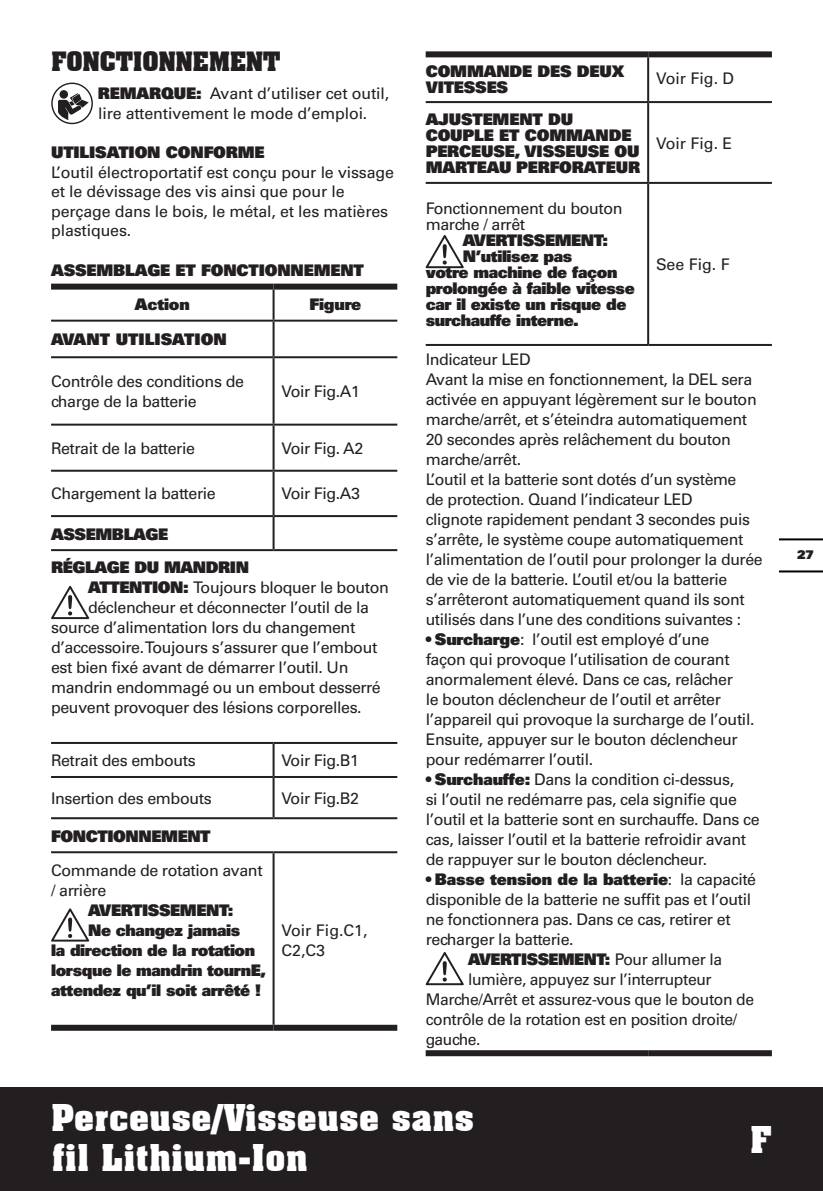
<style>
.page{position:relative;width:823px;height:1191px;background:#fff}
.page>*{position:absolute;margin:0;border:0;box-sizing:border-box;transform-origin:0 0}
.t1{font:700 36px/40px "Aachen BT";color:#fff}
.t2{font:700 26px "Aachen BT";letter-spacing:-.02em;color:#231f20}
.t3{font:16px/20px "Univers";letter-spacing:-.025em;color:#231f20}
.t4{font:900 16px/16px "Univers";letter-spacing:-.025em;color:#231f20}
.t5{font:900 16px "Univers";color:#231f20}
.t6{font:16px/20px "Univers";color:#231f20}
.t7{font:900 12px "Univers";color:#231f20}
.s1{font-weight:900}
.s2{font-weight:400}
</style>
<div class="page">
<div style="left:0;top:1087px;width:822px;height:104px;background:#231f20"></div>
<hr style="left:779px;top:570px;width:43px;height:2px;background:#000">
<hr style="left:779px;top:538px;width:43px;height:2px;background:#000">
<svg style="left:52px;top:83px;width:40px;height:40px"></svg>
<div style="left:51px;top:83px;width:42px;height:41px;border:1px solid #231f20;border-radius:50%"></div>
<div style="left:59px;top:90px;width:9px;height:9px;background:#231f20;border-radius:50%"></div>
<svg style="left:58px;top:93px;width:31px;height:27px"></svg>
<hr style="left:272px;top:853px;width:2px;height:171px;background:#231f20">
<hr style="left:272px;top:290px;width:2px;height:30px;background:#231f20">
<hr style="left:51px;top:320px;width:222px;height:2px;background:#231f20">
<hr style="left:273px;top:320px;width:124px;height:2px;background:#231f20">
<hr style="left:272px;top:322px;width:2px;height:34px;background:#231f20">
<hr style="left:51px;top:356px;width:222px;height:2px;background:#231f20">
<hr style="left:273px;top:356px;width:124px;height:2px;background:#231f20">
<hr style="left:272px;top:358px;width:2px;height:65px;background:#231f20">
<hr style="left:51px;top:423px;width:222px;height:2px;background:#231f20">
<hr style="left:273px;top:423px;width:124px;height:2px;background:#231f20">
<hr style="left:272px;top:425px;width:2px;height:45px;background:#231f20">
<hr style="left:51px;top:470px;width:222px;height:2px;background:#231f20">
<hr style="left:273px;top:470px;width:124px;height:2px;background:#231f20">
<hr style="left:272px;top:472px;width:2px;height:43px;background:#231f20">
<hr style="left:51px;top:515px;width:222px;height:2px;background:#231f20">
<hr style="left:273px;top:515px;width:124px;height:2px;background:#231f20">
<hr style="left:272px;top:517px;width:2px;height:32px;background:#231f20">
<hr style="left:51px;top:549px;width:222px;height:2px;background:#231f20">
<hr style="left:273px;top:549px;width:124px;height:2px;background:#231f20">
<hr style="left:51px;top:742px;width:222px;height:2px;background:#231f20">
<hr style="left:273px;top:742px;width:124px;height:2px;background:#231f20">
<hr style="left:272px;top:744px;width:2px;height:32px;background:#231f20">
<hr style="left:51px;top:776px;width:222px;height:2px;background:#231f20">
<hr style="left:273px;top:776px;width:124px;height:2px;background:#231f20">
<hr style="left:272px;top:778px;width:2px;height:39px;background:#231f20">
<hr style="left:51px;top:817px;width:222px;height:2px;background:#231f20">
<hr style="left:273px;top:817px;width:124px;height:2px;background:#231f20">
<div style="left:51px;top:284px;width:222px;height:6px;background:#231f20"></div>
<div style="left:273px;top:284px;width:124px;height:6px;background:#231f20"></div>
<hr style="left:51px;top:851px;width:222px;height:2px;background:#231f20">
<hr style="left:273px;top:851px;width:124px;height:2px;background:#231f20">
<div style="left:51px;top:1024px;width:222px;height:6px;background:#231f20"></div>
<div style="left:273px;top:1024px;width:124px;height:6px;background:#231f20"></div>
<svg style="left:51px;top:586px;width:38px;height:33px"></svg>
<svg style="left:51px;top:908px;width:38px;height:33px"></svg>
<hr style="left:646px;top:57px;width:2px;height:44px;background:#231f20">
<hr style="left:646px;top:103px;width:2px;height:79px;background:#231f20">
<hr style="left:646px;top:184px;width:2px;height:160px;background:#231f20">
<div style="left:425px;top:1050px;width:222px;height:6px;background:#231f20"></div>
<div style="left:647px;top:1050px;width:124px;height:6px;background:#231f20"></div>
<div style="left:425px;top:51px;width:222px;height:6px;background:#231f20"></div>
<div style="left:647px;top:51px;width:124px;height:6px;background:#231f20"></div>
<hr style="left:425px;top:101px;width:222px;height:2px;background:#231f20">
<hr style="left:647px;top:101px;width:124px;height:2px;background:#231f20">
<hr style="left:425px;top:182px;width:222px;height:2px;background:#231f20">
<hr style="left:647px;top:182px;width:124px;height:2px;background:#231f20">
<hr style="left:425px;top:344px;width:222px;height:2px;background:#231f20">
<hr style="left:647px;top:344px;width:124px;height:2px;background:#231f20">
<svg style="left:425px;top:235px;width:38px;height:33px"></svg>
<svg style="left:425px;top:952px;width:38px;height:33px"></svg>
<h2 class="t2" style="left:51px;top:45px;width:231px">FONCTIONNEMENT</h2>
<p class="t3" style="left:98px;top:84px;width:293px"><span class="s1">REMARQUE:</span> Avant d’utiliser cet outil, lire attentivement le mode d’emploi.</p>
<p class="t4" style="left:51px;top:144px;width:215px">UTILISATION CONFORME</p>
<p class="t3" style="left:51px;top:162px;width:344px">L’outil électroportatif est conçu pour le vissage et le dévissage des vis ainsi que pour le perçage dans le bois, le métal, et les matières plastiques.</p>
<p class="t4" style="left:135px;top:252px;width:230px;line-height:34.4px;text-indent:-84px">ASSEMBLAGE ET FONCTIONNEMENT<br>Action</p>
<p class="t4" style="left:309px;top:296px;width:53px">Figure</p>
<p class="t5" style="left:51px;top:329px;width:177px">AVANT UTILISATION</p>
<p class="t3" style="left:51px;top:371px;width:194px">Contrôle des conditions de charge de la batterie</p>
<p class="t3" style="left:281px;top:381px;width:80px">Voir Fig.A1</p>
<p class="t3" style="left:51px;top:438px;width:145px">Retrait de la batterie</p>
<p class="t3" style="left:281px;top:438px;width:83px">Voir Fig. A2</p>
<p class="t3" style="left:51px;top:484px;width:166px">Chargement la batterie</p>
<p class="t3" style="left:281px;top:484px;width:80px">Voir Fig.A3</p>
<p class="t4" style="left:51px;top:516px;width:199px;line-height:33.4px">ASSEMBLAGE<br>RÉGLAGE DU MANDRIN</p>
<p class="t3" style="left:88px;top:577px;width:302px"><span class="s1">ATTENTION:</span> Toujours bloquer le bouton</p>
<p class="t3" style="left:88px;top:597px;width:282px">déclencheur et déconnecter l’outil de la</p>
<p class="t3" style="left:51px;top:617px;width:305px">source d’alimentation lors du changement</p>
<p class="t3" style="left:51px;top:637px;width:327px">d’accessoire. Toujours s’assurer que l’embout</p>
<p class="t3" style="left:51px;top:657px;width:299px">est bien fixé avant de démarrer l’outil. Un</p>
<p class="t3" style="left:51px;top:677px;width:331px">mandrin endommagé ou un embout desserré</p>
<p class="t3" style="left:51px;top:697px;width:312px">peuvent provoquer des lésions corporelles.</p>
<p class="t3" style="left:51px;top:750px;width:146px">Retrait des embouts</p>
<p class="t3" style="left:281px;top:750px;width:79px">Voir Fig.B1</p>
<p class="t3" style="left:51px;top:788px;width:162px">Insertion des embouts</p>
<p class="t3" style="left:281px;top:788px;width:79px">Voir Fig.B2</p>
<p class="t4" style="left:51px;top:827px;width:161px">FONCTIONNEMENT</p>
<p class="t3" style="left:51px;top:860px;width:213px">Commande de rotation avant / arrière</p>
<p class="t4" style="left:88px;top:901px;width:147px">AVERTISSEMENT:</p>
<p class="t4" style="left:88px;top:921px;width:153px">Ne changez jamais</p>
<p class="t4" style="left:51px;top:941px;width:206px">la direction de la rotation</p>
<p class="t4" style="left:51px;top:961px;width:216px">lorsque le mandrin tournE,</p>
<p class="t4" style="left:51px;top:981px;width:211px">attendez qu’il soit arrêté !</p>
<p class="t6" style="left:281px;top:920px;width:87px">Voir Fig.C1,<br>C2,C3</p>
<p class="t4" style="left:425px;top:62px;width:200px">COMMANDE DES DEUX<br>VITESSES</p>
<p class="t3" style="left:655px;top:69px;width:79px">Voir Fig. D</p>
<p class="t4" style="left:425px;top:111px;width:216px">AJUSTEMENT DU<br>COUPLE ET COMMANDE<br>PERCEUSE, VISSEUSE OU<br>MARTEAU PERFORATEUR</p>
<p class="t3" style="left:655px;top:133px;width:78px">Voir Fig. E</p>
<p class="t3" style="left:425px;top:200px;width:198px;line-height:16px">Fonctionnement du bouton marche / arrêt</p>
<p class="t4" style="left:462px;top:232px;width:147px">AVERTISSEMENT:</p>
<p class="t4" style="left:462px;top:248px;width:111px">N’utilisez pas</p>
<p class="t4" style="left:425px;top:264px;width:193px">votre machine de façon</p>
<p class="t4" style="left:425px;top:280px;width:210px">prolongée à faible vitesse</p>
<p class="t4" style="left:425px;top:296px;width:202px">car il existe un risque de</p>
<p class="t4" style="left:425px;top:312px;width:154px">surchauffe interne.</p>
<p class="t3" style="left:655px;top:254px;width:75px">See Fig. F</p>
<p class="t3" style="left:425px;top:349px;width:338px">Indicateur LED<br>Avant la mise en fonctionnement, la DEL sera activée en appuyant légèrement sur le bouton marche/arrêt, et s’éteindra automatiquement 20 secondes après relâchement du bouton marche/arrêt.<br>L’outil et la batterie sont dotés d’un système<br>de protection. Quand l’indicateur LED<br>clignote rapidement pendant 3 secondes puis s’arrête, le système coupe automatiquement l’alimentation de l’outil pour prolonger la durée de vie de la batterie. L’outil et/ou la batterie s’arrêteront automatiquement quand ils sont utilisés dans l’une des conditions suivantes :</p>
<p class="t3" style="left:425px;top:629px;width:330px">• <span class="s1">Surcharge</span>: l’outil est employé d’une<br>façon qui provoque l’utilisation de courant anormalement élevé. Dans ce cas, relâcher<br>le bouton déclencheur de l’outil et arrêter l’appareil qui provoque la surcharge de l’outil.<br>Ensuite, appuyer sur le bouton déclencheur pour redémarrer l’outil.</p>
<p class="t3" style="left:425px;top:769px;width:335px">• <span class="s1">Surchauffe:</span> Dans la condition ci-dessus,<br>si l’outil ne redémarre pas, cela signifie que l’outil et la batterie sont en surchauffe. Dans ce cas, laisser l’outil et la batterie refroidir avant de rappuyer sur le bouton déclencheur.</p>
<p class="t4" style="left:425px;top:871px;width:332px"><span class="s2">•</span> Basse tension de la batterie<span class="s2">: la capacité</span></p>
<p class="t3" style="left:425px;top:889px;width:327px">disponible de la batterie ne suffit pas et l’outil</p>
<p class="t3" style="left:425px;top:909px;width:306px">ne fonctionnera pas. Dans ce cas, retirer et</p>
<p class="t3" style="left:425px;top:929px;width:149px">recharger la batterie.</p>
<p class="t4" style="left:468px;top:951px;width:255px">AVERTISSEMENT: <span class="s2">Pour allumer la</span></p>
<p class="t3" style="left:468px;top:969px;width:245px">lumière, appuyez sur l’interrupteur</p>
<p class="t3" style="left:425px;top:989px;width:330px">Marche/Arrêt et assurez-vous que le bouton de</p>
<p class="t3" style="left:425px;top:1009px;width:313px">contrôle de la rotation est en position droite/</p>
<p class="t3" style="left:425px;top:1029px;width:56px">gauche.</p>
<h1 class="t1" style="left:51px;top:1097px;width:424px">Perceuse/Visseuse sans fil Lithium-Ion</h1>
<h1 class="t1" style="left:749px;top:1119px;width:23px">F</h1>
<p class="t7" style="left:796px;top:546px;width:18px">27</p>
</div>
